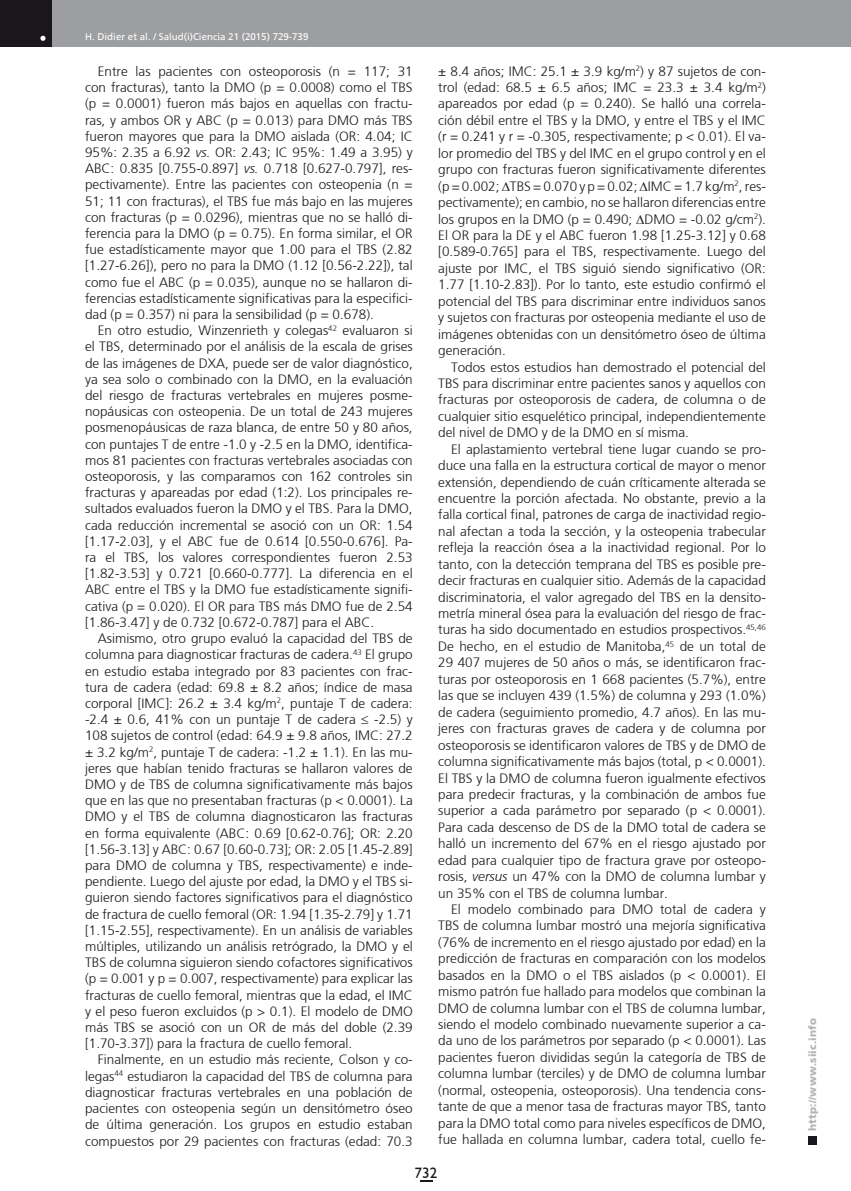
<style>
.page{position:relative;width:851px;height:1191px;background:#fff}
.page>*{position:absolute;margin:0;border:0;box-sizing:border-box;transform-origin:0 0}
.t1{font:15px "Humanist 521 BT";color:#1a171c}
.t2{font:300 13.5px/16.2px "Frutiger";color:#1a171c;text-align:justify}
.t3{font:900 10.5px "Frutiger";letter-spacing:.015em;color:#b1b3b4}
.t4{font:9.75px "Frutiger";color:#fff}
.s1{font-style:italic}
</style>
<div class="page">
<div style="left:808px;top:1135px;width:8px;height:9px;background:#1a171c"></div>
<div style="left:0;top:0;width:850px;height:47px;background:#9d9ea0"></div>
<div style="left:0;top:0;width:51px;height:47px;background:#1a171c"></div>
<svg style="left:40px;top:36px;width:5px;height:5px"></svg>
<svg style="left:420px;top:1180px;width:12px;height:1px"></svg>
<p class="t4" style="left:85px;top:31px;width:225px">H. Didier et al. / Salud(i)Ciencia 21 (2015) 729-739</p>
<p class="t2" style="left:85px;top:63px;width:329px;text-indent:13px">Entre las pacientes con osteoporosis (n = 117; 31 con fracturas), tanto la DMO (p = 0.0008) como el TBS (p = 0.0001) fueron más bajos en aquellas con fractu&shy;ras, y ambos OR y ABC (p = 0.013) para DMO más TBS fueron mayores que para la DMO aislada (OR: 4.04; IC 95%: 2.35 a 6.92 <span class="s1">vs.</span> OR: 2.43; IC 95%: 1.49 a 3.95) y ABC: 0.835 [0.755-0.897] <span class="s1">vs.</span> 0.718 [0.627-0.797], res&shy;pectivamente). Entre las pacientes con osteopenia (n = 51; 11 con fracturas), el TBS fue más bajo en las mujeres con fracturas (p = 0.0296), mientras que no se halló di&shy;ferencia para la DMO (p = 0.75). En forma similar, el OR fue estadísticamente mayor que 1.00 para el TBS (2.82 [1.27-6.26]), pero no para la DMO (1.12 [0.56-2.22]), tal como fue el ABC (p = 0.035), aunque no se hallaron di&shy;ferencias estadísticamente significativas para la especifici&shy;dad (p = 0.357) ni para la sensibilidad (p = 0.678).</p>
<p class="t2" style="left:85px;top:322px;width:329px;text-indent:13px">En otro estudio, Winzenrieth y colegas<sup>42</sup> evaluaron si el TBS, determinado por el análisis de la escala de grises de las imágenes de DXA, puede ser de valor diagnóstico, ya sea solo o combinado con la DMO, en la evaluación del riesgo de fracturas vertebrales en mujeres posme&shy;nopáusicas con osteopenia. De un total de 243 mujeres posmenopáusicas de raza blanca, de entre 50 y 80 años, con puntajes T de entre -1.0 y -2.5 en la DMO, identifica&shy;mos 81 pacientes con fracturas vertebrales asociadas con osteoporosis, y las comparamos con 162 controles sin fracturas y apareadas por edad (1:2). Los principales re&shy;sultados evaluados fueron la DMO y el TBS. Para la DMO, cada reducción incremental se asoció con un OR: 1.54 [1.17-2.03], y el ABC fue de 0.614 [0.550-0.676]. Pa&shy;ra el TBS, los valores correspondientes fueron 2.53 [1.82-3.53] y 0.721 [0.660-0.777]. La diferencia en el ABC entre el TBS y la DMO fue estadísticamente signifi&shy;cativa (p = 0.020). El OR para TBS más DMO fue de 2.54 [1.86-3.47] y de 0.732 [0.672-0.787] para el ABC.</p>
<p class="t2" style="left:85px;top:630px;width:329px;text-indent:13px">Asimismo, otro grupo evaluó la capacidad del TBS de columna para diagnosticar fracturas de cadera.<sup>43</sup> El grupo en estudio estaba integrado por 83 pacientes con frac&shy;tura de cadera (edad: 69.8 ± 8.2 años; índice de masa corporal [IMC]: 26.2 ± 3.4 kg/m<sup>2</sup>, puntaje T de cadera: -2.4 ± 0.6, 41% con un puntaje T de cadera ≤ -2.5) y 108 sujetos de control (edad: 64.9 ± 9.8 años, IMC: 27.2 ± 3.2 kg/m<sup>2</sup>, puntaje T de cadera: -1.2 ± 1.1). En las mu&shy;jeres que habían tenido fracturas se hallaron valores de DMO y de TBS de columna significativamente más bajos que en las que no presentaban fracturas (p &lt; 0.0001). La DMO y el TBS de columna diagnosticaron las fracturas en forma equivalente (ABC: 0.69 [0.62-0.76]; OR: 2.20 [1.56-3.13] y ABC: 0.67 [0.60-0.73]; OR: 2.05 [1.45-2.89] para DMO de columna y TBS, respectivamente) e inde&shy;pendiente. Luego del ajuste por edad, la DMO y el TBS si&shy;guieron siendo factores significativos para el diagnóstico de fractura de cuello femoral (OR: 1.94 [1.35-2.79] y 1.71 [1.15-2.55], respectivamente). En un análisis de variables múltiples, utilizando un análisis retrógrado, la DMO y el TBS de columna siguieron siendo cofactores significativos (p = 0.001 y p = 0.007, respectivamente) para explicar las fracturas de cuello femoral, mientras que la edad, el IMC y el peso fueron excluidos (p &gt; 0.1). El modelo de DMO más TBS se asoció con un OR de más del doble (2.39 [1.70-3.37]) para la fractura de cuello femoral.</p>
<p class="t2" style="left:85px;top:1051px;width:329px;text-indent:13px">Finalmente, en un estudio más reciente, Colson y co&shy;legas<sup>44</sup> estudiaron la capacidad del TBS de columna para diagnosticar fracturas vertebrales en una población de pacientes con osteopenia según un densitómetro óseo de última generación. Los grupos en estudio estaban compuestos por 29 pacientes con fracturas (edad: 70.3</p>
<p class="t2" style="left:438px;top:63px;width:329px">± 8.4 años; IMC: 25.1 ± 3.9 kg/m<sup>2</sup>) y 87 sujetos de con&shy;trol (edad: 68.5 ± 6.5 años; IMC = 23.3 ± 3.4 kg/m<sup>2</sup>) apareados por edad (p = 0.240). Se halló una correla&shy;ción débil entre el TBS y la DMO, y entre el TBS y el IMC (r = 0.241 y r = -0.305, respectivamente; p &lt; 0.01). El va&shy;lor promedio del TBS y del IMC en el grupo control y en el grupo con fracturas fueron significativamente diferentes (p = 0.002; TBS = 0.070 y p = 0.02; IMC = 1.7 kg/m<sup>2</sup>, res&shy;pectivamente); en cambio, no se hallaron diferencias entre los grupos en la DMO (p = 0.490; DMO = -0.02 g/cm<sup>2</sup>).<br>El OR para la DE y el ABC fueron 1.98 [1.25-3.12] y 0.68 [0.589-0.765] para el TBS, respectivamente. Luego del ajuste por IMC, el TBS siguió siendo significativo (OR:<br>1.77 [1.10-2.83]). Por lo tanto, este estudio confirmó el potencial del TBS para discriminar entre individuos sanos y sujetos con fracturas por osteopenia mediante el uso de imágenes obtenidas con un densitómetro óseo de última generación.</p>
<p class="t2" style="left:438px;top:358px;width:329px;text-indent:13px">Todos estos estudios han demostrado el potencial del TBS para discriminar entre pacientes sanos y aquellos con fracturas por osteoporosis de cadera, de columna o de cualquier sitio esquelético principal, independientemente del nivel de DMO y de la DMO en sí misma.</p>
<p class="t2" style="left:438px;top:441px;width:329px;text-indent:13px">El aplastamiento vertebral tiene lugar cuando se pro&shy;duce una falla en la estructura cortical de mayor o menor extensión, dependiendo de cuán críticamente alterada se encuentre la porción afectada. No obstante, previo a la falla cortical final, patrones de carga de inactividad regio&shy;nal afectan a toda la sección, y la osteopenia trabecular refleja la reacción ósea a la inactividad regional. Por lo tanto, con la detección temprana del TBS es posible pre&shy;decir fracturas en cualquier sitio. Además de la capacidad discriminatoria, el valor agregado del TBS en la densito&shy;metría mineral ósea para la evaluación del riesgo de frac&shy;turas ha sido documentado en estudios prospectivos.<sup>45,46<br></sup>De hecho, en el estudio de Manitoba,<sup>45</sup> de un total de 29 407 mujeres de 50 años o más, se identificaron frac&shy;turas por osteoporosis en 1 668 pacientes (5.7%), entre las que se incluyen 439 (1.5%) de columna y 293 (1.0%) de cadera (seguimiento promedio, 4.7 años). En las mu&shy;jeres con fracturas graves de cadera y de columna por osteoporosis se identificaron valores de TBS y de DMO de columna significativamente más bajos (total, p &lt; 0.0001).<br>El TBS y la DMO de columna fueron igualmente efectivos para predecir fracturas, y la combinación de ambos fue superior a cada parámetro por separado (p &lt; 0.0001).<br>Para cada descenso de DS de la DMO total de cadera se halló un incremento del 67% en el riesgo ajustado por edad para cualquier tipo de fractura grave por osteopo&shy;rosis, <span class="s1">versus</span> un 47% con la DMO de columna lumbar y un 35% con el TBS de columna lumbar.</p>
<p class="t2" style="left:438px;top:901px;width:329px;text-indent:13px">El modelo combinado para DMO total de cadera y TBS de columna lumbar mostró una mejoría significativa (76% de incremento en el riesgo ajustado por edad) en la predicción de fracturas en comparación con los modelos basados en la DMO o el TBS aislados (p &lt; 0.0001). El mismo patrón fue hallado para modelos que combinan la DMO de columna lumbar con el TBS de columna lumbar, siendo el modelo combinado nuevamente superior a ca&shy;da uno de los parámetros por separado (p &lt; 0.0001). Las pacientes fueron divididas según la categoría de TBS de columna lumbar (terciles) y de DMO de columna lumbar (normal, osteopenia, osteoporosis). Una tendencia cons&shy;tante de que a menor tasa de fracturas mayor TBS, tanto para la DMO total como para niveles específicos de DMO, fue hallada en columna lumbar, cadera total, cuello fe-</p>
<p class="t1" style="left:414px;top:1163px;width:24px">732</p>
<p class="t3" style="left:806px;top:1130px;width:114px;rotate:-90deg">http://www.siic.info</p>
</div>
